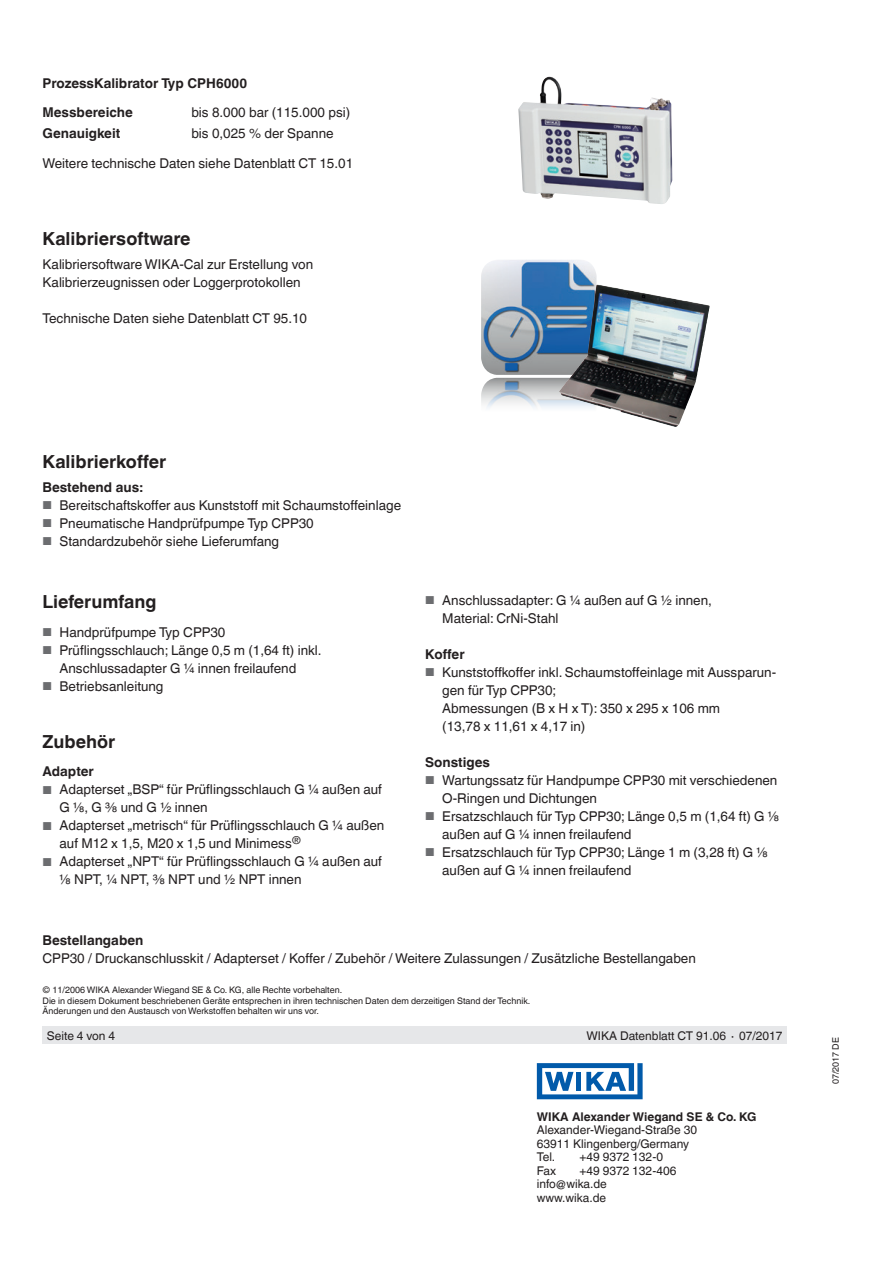
<style>
.page{position:relative;width:893px;height:1263px;background:#fff}
.page>*{position:absolute;margin:0;border:0;box-sizing:border-box;transform-origin:0 0}
.t1{font:700 18px "Helvetica World";color:#231f20}
.t2{font:13.5px/18px "Helvetica World";color:#231f20}
.t3{font:700 13.5px/28.8px "Helvetica World";color:#231f20}
.t4{font:12px/13.5px "Helvetica World";color:#231f20}
.t5{font:700 12px "Helvetica World";color:#231f20}
.t6{font:9px/10.5px "Helvetica World";color:#231f20}
.s1{font-size:11.55px;color:#6c6d70}
</style>
<div class="page">
<svg style="left:537px;top:1063px;width:106px;height:36px"></svg>
<div style="left:43px;top:1027px;width:744px;height:17px;background:#e6e7e9"></div>
<img style="left:518px;top:77px;width:154px;height:127px">
<img style="left:481px;top:260px;width:116px;height:115px">
<img style="left:481px;top:378px;width:116px;height:30px">
<img style="left:559px;top:284px;width:38px;height:118px">
<p class="t3" style="left:43px;top:69px;width:206px">ProzessKalibrator Typ CPH6000<br>Messbereiche</p>
<p class="t2" style="left:191px;top:104px;width:160px">bis 8.000 bar (115.000 psi)</p>
<p class="t3" style="left:43px;top:118px;width:79px">Genauigkeit</p>
<p class="t2" style="left:191px;top:124px;width:144px">bis 0,025 % der Spanne</p>
<p class="t2" style="left:43px;top:155px;width:312px">Weitere technische Daten siehe Datenblatt CT 15.01</p>
<h1 class="t1" style="left:43px;top:228px;width:150px">Kalibriersoftware</h1>
<p class="t2" style="left:43px;top:255px;width:272px">Kalibriersoftware WIKA-Cal zur Erstellung von<br>Kalibrierzeugnissen oder Loggerprotokollen</p>
<p class="t2" style="left:43px;top:309px;width:266px">Technische Daten siehe Datenblatt CT 95.10</p>
<h1 class="t1" style="left:43px;top:451px;width:125px">Kalibrierkoffer</h1>
<p class="t3" style="left:43px;top:473px;width:102px">Bestehend aus:</p>
<p class="t2" style="left:43px;top:496px;width:360px"><span class="s1">■</span> Bereitschaftskoffer aus Kunststoff mit Schaumstoffeinlage</p>
<p class="t2" style="left:43px;top:514px;width:273px"><span class="s1">■</span> Pneumatische Handprüfpumpe Typ CPP30</p>
<p class="t2" style="left:43px;top:532px;width:238px"><span class="s1">■</span> Standardzubehör siehe Lieferumfang</p>
<h1 class="t1" style="left:43px;top:591px;width:115px">Lieferumfang</h1>
<p class="t2" style="left:43px;top:623px;width:184px"><span class="s1">■</span> Handprüfpumpe Typ CPP30</p>
<p class="t2" style="left:60px;top:641px;width:264px;text-indent:-17px"><span class="s1">■</span> Prüflingsschlauch; Länge 0,5 m (1,64 ft) inkl.<br>Anschlussadapter G ¼ innen freilaufend</p>
<p class="t2" style="left:43px;top:677px;width:122px"><span class="s1">■</span> Betriebsanleitung</p>
<h1 class="t1" style="left:43px;top:731px;width:74px">Zubehör</h1>
<p class="t3" style="left:43px;top:757px;width:53px">Adapter</p>
<p class="t2" style="left:60px;top:781px;width:324px;text-indent:-17px"><span class="s1">■</span> Adapterset „BSP“ für Prüflingsschlauch G ¼ außen auf<br>G ⅛, G ⅜ und G ½ innen</p>
<p class="t2" style="left:60px;top:817px;width:326px;text-indent:-17px"><span class="s1">■</span> Adapterset „metrisch“ für Prüflingsschlauch G ¼ außen auf M12 x 1,5, M20 x 1,5 und Minimess<sup>®</sup></p>
<p class="t2" style="left:60px;top:853px;width:324px;text-indent:-17px"><span class="s1">■</span> Adapterset „NPT“ für Prüflingsschlauch G ¼ außen auf ⅛ NPT, ¼ NPT, ⅜ NPT und ½ NPT innen</p>
<p class="t2" style="left:442px;top:591px;width:271px;text-indent:-17px"><span class="s1">■</span> Anschlussadapter: G ¼ außen auf G ½ innen,<br>Material: CrNi-Stahl</p>
<p class="t3" style="left:425px;top:640px;width:41px">Koffer</p>
<p class="t2" style="left:442px;top:663px;width:335px;text-indent:-17px"><span class="s1">■</span> Kunststoffkoffer inkl. Schaumstoffeinlage mit Aussparun&shy;gen für Typ CPP30;<br>Abmessungen (B x H x T): 350 x 295 x 106 mm<br>(13,78 x 11,61 x 4,17 in)</p>
<p class="t3" style="left:425px;top:748px;width:66px">Sonstiges</p>
<p class="t2" style="left:442px;top:771px;width:337px;text-indent:-17px"><span class="s1">■</span> Wartungssatz für Handpumpe CPP30 mit verschiedenen<br>O-Ringen und Dichtungen</p>
<p class="t2" style="left:442px;top:807px;width:338px;text-indent:-17px"><span class="s1">■</span> Ersatzschlauch für Typ CPP30; Länge 0,5 m (1,64 ft) G ⅛ außen auf G ¼ innen freilaufend</p>
<p class="t2" style="left:442px;top:843px;width:327px;text-indent:-17px"><span class="s1">■</span> Ersatzschlauch für Typ CPP30; Länge 1 m (3,28 ft) G ⅛ außen auf G ¼ innen freilaufend</p>
<p class="t3" style="left:43px;top:926px;width:102px">Bestellangaben</p>
<p class="t2" style="left:43px;top:949px;width:655px">CPP30 / Druckanschlusskit / Adapterset / Koffer / Zubehör / Weitere Zulassungen / Zusätzliche Bestellangaben</p>
<p class="t6" style="left:43px;top:985px;width:489px">© 11/2006 WIKA Alexander Wiegand SE &amp; Co. KG, alle Rechte vorbehalten.<br>Die in diesem Dokument beschriebenen Geräte entsprechen in ihren technischen Daten dem derzeitigen Stand der Technik.<br>Änderungen und den Austausch von Werkstoffen behalten wir uns vor.</p>
<p class="t4" style="left:47px;top:1029px;width:70px">Seite 4 von 4</p>
<p class="t4" style="left:586px;top:1029px;width:197px">WIKA Datenblatt CT 91.06 ∙ 07/2017</p>
<p class="t5" style="left:537px;top:1109px;width:221px">WIKA Alexander Wiegand SE &amp; Co. KG</p>
<p class="t4" style="left:537px;top:1123px;width:162px">Alexander-Wiegand-Straße 30<br>63911 Klingenberg/Germany<br>Tel.</p>
<p class="t4" style="left:579px;top:1150px;width:85px">+49 9372 132-0</p>
<p class="t4" style="left:537px;top:1164px;width:21px">Fax</p>
<p class="t4" style="left:537px;top:1164px;width:141px;text-indent:43px">+49 9372 132-406 info@wika.de www.wika.de</p>
<p class="t6" style="left:830px;top:1084px;width:49px;rotate:-90deg">07/2017 DE</p>
</div>
